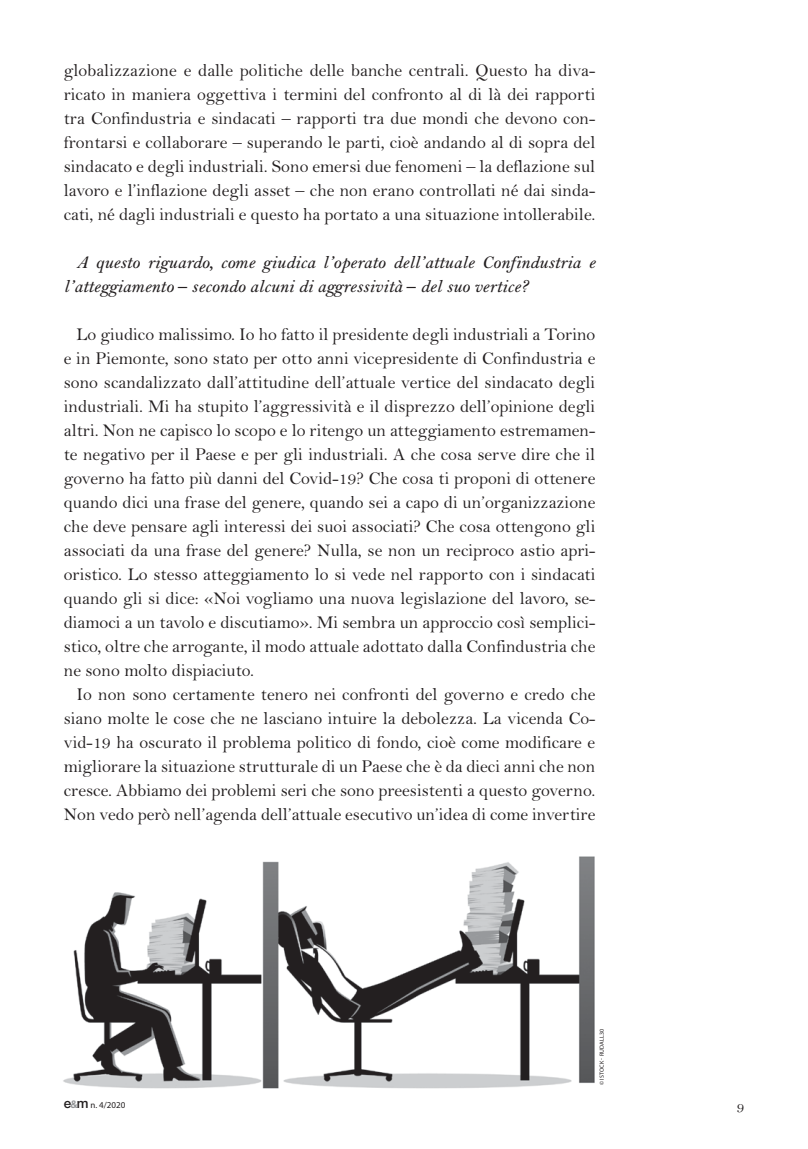
<style>
.page{position:relative;width:808px;height:1149px;background:#fff}
.page>*{position:absolute;margin:0;border:0;box-sizing:border-box;transform-origin:0 0}
.t1{font:18px/24px "Bell MT Std";color:#231f20;text-align:justify}
.t2{font:italic 600 18px/24px "Bell MT Std";color:#231f20}
.t3{font:15px "Bell MT Std";color:#231f20}
.t4{font:9px "Myriad Pro";color:#231f20}
.t5{font:6px "Myriad Pro";letter-spacing:.02em;color:#231f20}
.s1{font-family:"Helvetica Neue";font-weight:500;font-size:13.5px}
.s2{font-family:"Helvetica Neue";font-weight:700;font-size:10.5px;color:#949698}
</style>
<div class="page">
<img style="left:63px;top:856px;width:532px;height:233px">
<p class="t1" style="left:64px;top:58px;width:533px">globalizzazione e dalle politiche delle banche centrali. Questo ha diva&shy;ricato in maniera oggettiva i termini del confronto al di là dei rapporti tra Confindustria e sindacati – rapporti tra due mondi che devono con&shy;frontarsi e collaborare – superando le parti, cioè andando al di sopra del sindacato e degli industriali. Sono emersi due fenomeni – la deflazione sul lavoro e l’inflazione degli asset – che non erano controllati né dai sinda&shy;cati, né dagli industriali e questo ha portato a una situazione intollerabile.</p>
<p class="t2" style="left:64px;top:250px;width:533px;text-indent:13px">A questo riguardo, come giudica l’operato dell’attuale Confindustria e l’atteggiamento – secondo alcuni di aggressività – del suo vertice?</p>
<p class="t1" style="left:64px;top:322px;width:533px;text-indent:13px">Lo giudico malissimo. Io ho fatto il presidente degli industriali a Torino e in Piemonte, sono stato per otto anni vicepresidente di Confindustria e sono scandalizzato dall’attitudine dell’attuale vertice del sindacato degli industriali. Mi ha stupito l’aggressività e il disprezzo dell’opinione degli altri. Non ne capisco lo scopo e lo ritengo un atteggiamento estremamen&shy;te negativo per il Paese e per gli industriali. A che cosa serve dire che il governo ha fatto più danni del Covid-19? Che cosa ti proponi di ottenere quando dici una frase del genere, quando sei a capo di un’organizzazione che deve pensare agli interessi dei suoi associati? Che cosa ottengono gli associati da una frase del genere? Nulla, se non un reciproco astio apri&shy;oristico. Lo stesso atteggiamento lo si vede nel rapporto con i sindacati quando gli si dice: «Noi vogliamo una nuova legislazione del lavoro, se&shy;diamoci a un tavolo e discutiamo». Mi sembra un approccio così semplici&shy;stico, oltre che arrogante, il modo attuale adottato dalla Confindustria che ne sono molto dispiaciuto.</p>
<p class="t1" style="left:64px;top:682px;width:533px;text-indent:13px">Io non sono certamente tenero nei confronti del governo e credo che siano molte le cose che ne lasciano intuire la debolezza. La vicenda Co&shy;vid-19 ha oscurato il problema politico di fondo, cioè come modificare e migliorare la situazione strutturale di un Paese che è da dieci anni che non cresce. Abbiamo dei problemi seri che sono preesistenti a questo governo.<br>Non vedo però nell’agenda dell’attuale esecutivo un’idea di come invertire</p>
<p class="t5" style="left:598px;top:1084px;width:57px;rotate:-90deg">© ISTOCK - RUDALL30</p>
<p class="t4" style="left:64px;top:1099px;width:63px"><span class="s1">e</span><span class="s2">&amp;</span><span class="s1">m</span> n. 4/2020</p>
<p class="t3" style="left:737px;top:1098px;width:9px">9</p>
</div>
